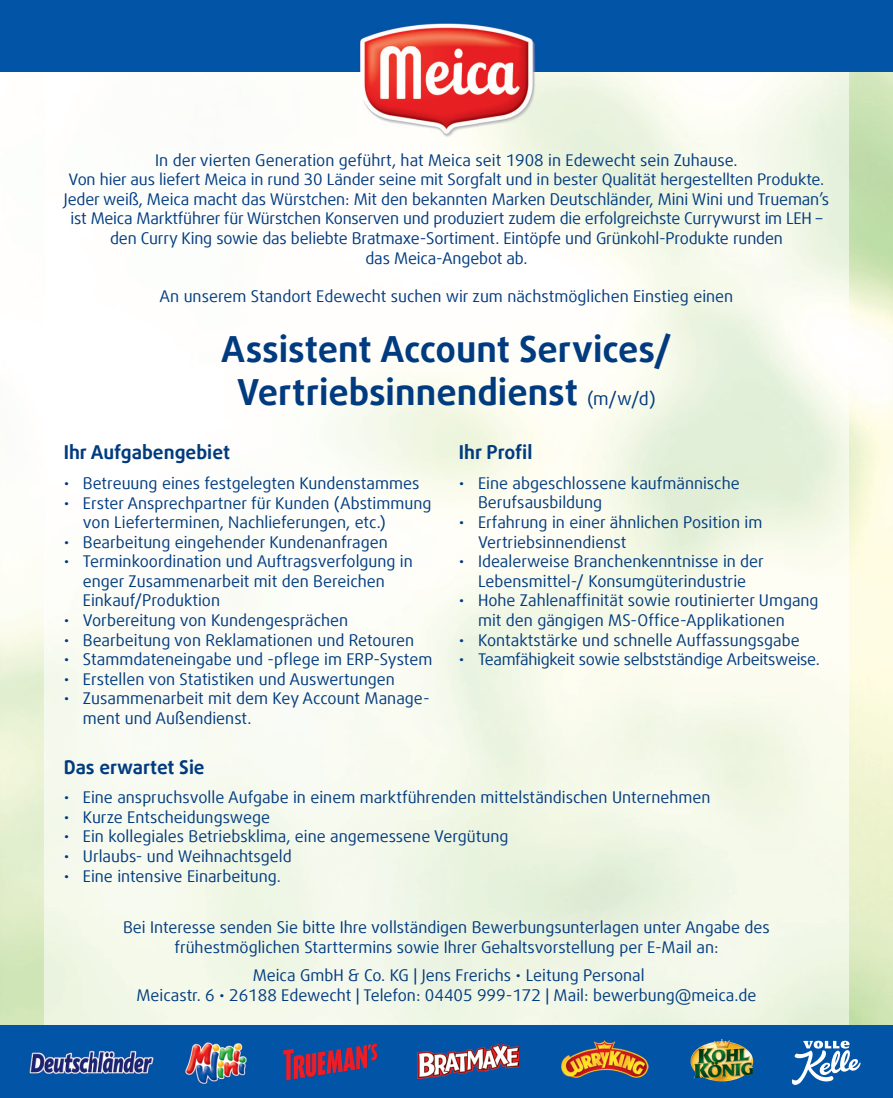
<style>
.page{position:relative;width:893px;height:1098px;background:#fff}
.page>*{position:absolute;margin:0;border:0;box-sizing:border-box;transform-origin:0 0}
.t1{font:700 36px/43.2px "Daxline Offc";color:#013b7f;text-align:center}
.t2{font:700 19.12px "Daxline Offc";color:#013b7f}
.t3{font:700 18.9px "Daxline Offc";color:#013b7f}
.t4{font:16.2px/19.6px "Daxline Offc";color:#013b7f}
.t5{font:16.2px "Daxline Offc";letter-spacing:-.02em;color:#013b7f}
.t6{font:15.97px "Daxline Offc";letter-spacing:-.01em;color:#013b7f}
.s1{font-weight:400;font-size:18px}
</style>
<div class="page">
<img style="left:0;top:71px;width:893px;height:953px">
<div style="left:0;top:0;width:893px;height:71px;background:#0154a6"></div>
<img style="left:355px;top:141px;width:124px;height:1px">
<img style="left:478px;top:141px;width:62px;height:1px">
<img style="left:355px;top:23px;width:185px;height:118px">
<div style="left:0;top:1024px;width:893px;height:73px;background:#0154a6"></div>
<img style="left:185px;top:1042px;width:62px;height:42px">
<img style="left:417px;top:1044px;width:102px;height:34px">
<img style="left:561px;top:1040px;width:87px;height:39px">
<img style="left:690px;top:1039px;width:63px;height:41px">
<svg style="left:792px;top:1040px;width:68px;height:44px"></svg>
<svg style="left:283px;top:1043px;width:95px;height:37px"></svg>
<img style="left:29px;top:1050px;width:125px;height:27px">
<p class="t4" style="left:155px;top:150px;width:584px">In der vierten Generation geführt, hat Meica seit 1908 in Edewecht sein Zuhause.</p>
<p class="t6" style="left:69px;top:169px;width:757px">Von hier aus liefert Meica in rund 30 Länder seine mit Sorgfalt und in bester Qualität hergestellten Produkte.</p>
<p class="t4" style="left:64px;top:189px;width:767px;text-align:center">Jeder weiß, Meica macht das Würstchen: Mit den bekannten Marken Deutschländer, Mini Wini und Trueman’s ist Meica Marktführer für Würstchen Konserven und produziert zudem die erfolgreichste Currywurst im LEH – den Curry King sowie das beliebte Bratmaxe-Sortiment. Eintöpfe und Grünkohl-Produkte runden<br>das Meica-Angebot ab.</p>
<p class="t4" style="left:160px;top:286px;width:575px">An unserem Standort Edewecht suchen wir zum nächstmöglichen Einstieg einen</p>
<h1 class="t1" style="left:221px;top:327px;width:452px">Assistent Account Services/<br>Vertriebsinnendienst <span class="s1">(m/w/d)</span></h1>
<p class="t2" style="left:64px;top:439px;width:168px">Ihr Aufgabengebiet</p>
<p class="t2" style="left:459px;top:439px;width:75px">Ihr Profil</p>
<p class="t4" style="left:64px;top:473px;width:357px">• Betreuung eines festgelegten Kundenstammes</p>
<p class="t4" style="left:83px;top:493px;width:350px;text-indent:-19px">• Erster Ansprechpartner für Kunden (Abstimmung von Lieferterminen, Nachlieferungen, etc.)</p>
<p class="t4" style="left:64px;top:532px;width:326px">• Bearbeitung eingehender Kundenanfragen</p>
<p class="t4" style="left:83px;top:551px;width:331px;text-indent:-19px">• Terminkoordination und Auftragsverfolgung in enger Zusammenarbeit mit den Bereichen<br>Einkauf/Produktion</p>
<p class="t4" style="left:64px;top:610px;width:286px">• Vorbereitung von Kundengesprächen</p>
<p class="t4" style="left:64px;top:630px;width:352px">• Bearbeitung von Reklamationen und Retouren</p>
<p class="t4" style="left:64px;top:649px;width:370px">• Stammdateneingabe und -pflege im ERP-System</p>
<p class="t4" style="left:64px;top:669px;width:333px">• Erstellen von Statistiken und Auswertungen</p>
<p class="t4" style="left:83px;top:688px;width:348px;text-indent:-19px">• Zusammenarbeit mit dem Key Account Manage&shy;ment und Außendienst.</p>
<p class="t3" style="left:64px;top:754px;width:142px">Das erwartet Sie</p>
<p class="t4" style="left:478px;top:473px;width:263px;text-indent:-19px">• Eine abgeschlossene kaufmännische<br>Berufsausbildung</p>
<p class="t4" style="left:478px;top:512px;width:286px;text-indent:-19px">• Erfahrung in einer ähnlichen Position im<br>Vertriebsinnendienst</p>
<p class="t4" style="left:459px;top:551px;width:307px;text-align:center">• Idealerweise Branchenkenntnisse in der<br>Lebensmittel-/ Konsumgüterindustrie</p>
<p class="t4" style="left:478px;top:590px;width:342px;text-indent:-19px">• Hohe Zahlenaffinität sowie routinierter Umgang mit den gängigen MS-Office-Applikationen</p>
<p class="t4" style="left:459px;top:629px;width:342px">• Kontaktstärke und schnelle Auffassungsgabe</p>
<p class="t5" style="left:459px;top:648px;width:362px">• Teamfähigkeit sowie selbstständige Arbeitsweise.</p>
<p class="t4" style="left:64px;top:787px;width:648px">• Eine anspruchsvolle Aufgabe in einem marktführenden mittelständischen Unternehmen</p>
<p class="t4" style="left:64px;top:806px;width:208px">• Kurze Entscheidungswege</p>
<p class="t4" style="left:64px;top:826px;width:446px">• Ein kollegiales Betriebsklima, eine angemessene Vergütung</p>
<p class="t4" style="left:64px;top:846px;width:229px">• Urlaubs- und Weihnachtsgeld</p>
<p class="t4" style="left:64px;top:865px;width:219px">• Eine intensive Einarbeitung.</p>
<p class="t4" style="left:123px;top:917px;width:648px;text-align:center">Bei Interesse senden Sie bitte Ihre vollständigen Bewerbungsunterlagen unter Angabe des frühestmöglichen Starttermins sowie Ihrer Gehaltsvorstellung per E-Mail an:</p>
<p class="t4" style="left:136px;top:965px;width:621px;text-align:center">Meica GmbH &amp; Co. KG | Jens Frerichs • Leitung Personal<br>Meicastr. 6 • 26188 Edewecht | Telefon: 04405 999-172 | Mail: bewerbung@meica.de</p>
</div>
